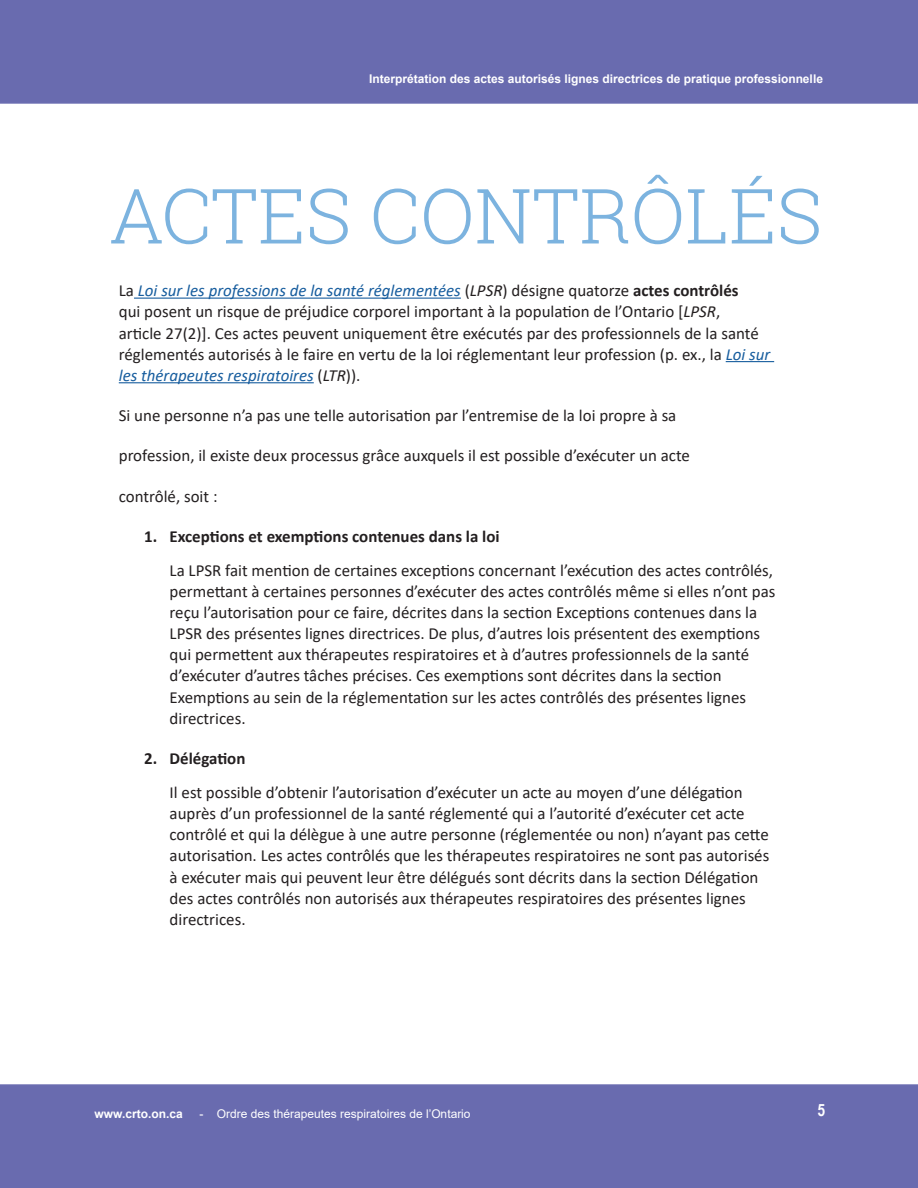
<style>
.page{position:relative;width:918px;height:1188px;background:#fff}
.page>*{position:absolute;margin:0;border:0;box-sizing:border-box;transform-origin:0 0}
.Page_Header_-_Blue{font:300 76.2px "Roboto Slab";color:#7cb3df}
.Page_Header_Subtext{font:16.95px/21.1px "Calibri";color:#231f20}
.t1{font:700 16.95px "Calibri";color:#231f20}
.t2{font:700 16.95px "Arial Narrow";color:#fff}
.t3{font:700 12px "Arial";color:#fff}
.t4{font:12px "Arial";color:#fff}
.s1{font-style:italic;color:#175d9e}
.s2{font-style:italic}
.s3{font-weight:700}
</style>
<div class="page">
<div style="left:0;top:1084px;width:918px;height:104px;background:#696baf"></div>
<div style="left:0;top:0;width:918px;height:104px;background:#696baf"></div>
<hr style="left:134px;top:298px;width:327px;height:1px;background:#175d9e">
<hr style="left:726px;top:361px;width:48px;height:1px;background:#175d9e">
<hr style="left:119px;top:382px;width:195px;height:1px;background:#175d9e">
<p class="t3" style="left:369px;top:70px;width:455px">Interprétation des actes autorisés lignes directrices de pratique professionnelle</p>
<p class="Page_Header_-_Blue" style="left:109px;top:164px;width:715px">ACTES CONTRÔLÉS</p>
<p class="Page_Header_Subtext" style="left:119px;top:280px;width:653px">La <span class="s1">Loi sur les professions de la santé réglementées</span> (<span class="s2">LPSR</span>) désigne quatorze <span class="s3">actes contrôlés<br></span>qui posent un risque de préjudice corporel important à la population de l’Ontario [<span class="s2">LPSR</span>,<br>article 27(2)]. Ces actes peuvent uniquement être exécutés par des professionnels de la santé réglementés autorisés à le faire en vertu de la loi réglementant leur profession (p. ex., la <span class="s1">Loi sur les thérapeutes respiratoires</span> (<span class="s2">LTR</span>)).</p>
<p class="Page_Header_Subtext" style="left:119px;top:404px;width:559px">Si une personne n’a pas une telle autorisation par l’entremise de la loi propre à sa</p>
<p class="Page_Header_Subtext" style="left:119px;top:445px;width:573px">profession, il existe deux processus grâce auxquels il est possible d’exécuter un acte</p>
<p class="Page_Header_Subtext" style="left:119px;top:485px;width:100px">contrôlé, soit :</p>
<p class="t1" style="left:144px;top:524px;width:357px">1. Exceptions et exemptions contenues dans la loi</p>
<p class="Page_Header_Subtext" style="left:170px;top:559px;width:607px">La LPSR fait mention de certaines exceptions concernant l’exécution des actes contrôlés, permettant à certaines personnes d’exécuter des actes contrôlés même si elles n’ont pas reçu l’autorisation pour ce faire, décrites dans la section Exceptions contenues dans la LPSR des présentes lignes directrices. De plus, d’autres lois présentent des exemptions qui permettent aux thérapeutes respiratoires et à d’autres professionnels de la santé d’exécuter d’autres tâches précises. Ces exemptions sont décrites dans la section Exemptions au sein de la réglementation sur les actes contrôlés des présentes lignes directrices.</p>
<p class="t1" style="left:144px;top:746px;width:103px">2. Délégation</p>
<p class="Page_Header_Subtext" style="left:170px;top:781px;width:601px">Il est possible d’obtenir l’autorisation d’exécuter un acte au moyen d’une délégation auprès d’un professionnel de la santé réglementé qui a l’autorité d’exécuter cet acte contrôlé et qui la délègue à une autre personne (réglementée ou non) n’ayant pas cette autorisation. Les actes contrôlés que les thérapeutes respiratoires ne sont pas autorisés à exécuter mais qui peuvent leur être délégués sont décrits dans la section Délégation des actes contrôlés non autorisés aux thérapeutes respiratoires des présentes lignes directrices.</p>
<p class="t3" style="left:94px;top:1105px;width:90px">www.crto.on.ca</p>
<p class="t4" style="left:199px;top:1106px;width:273px">- Ordre des thérapeutes respiratoires de l’Ontario</p>
<p class="t2" style="left:817px;top:1097px;width:9px">5</p>
</div>
